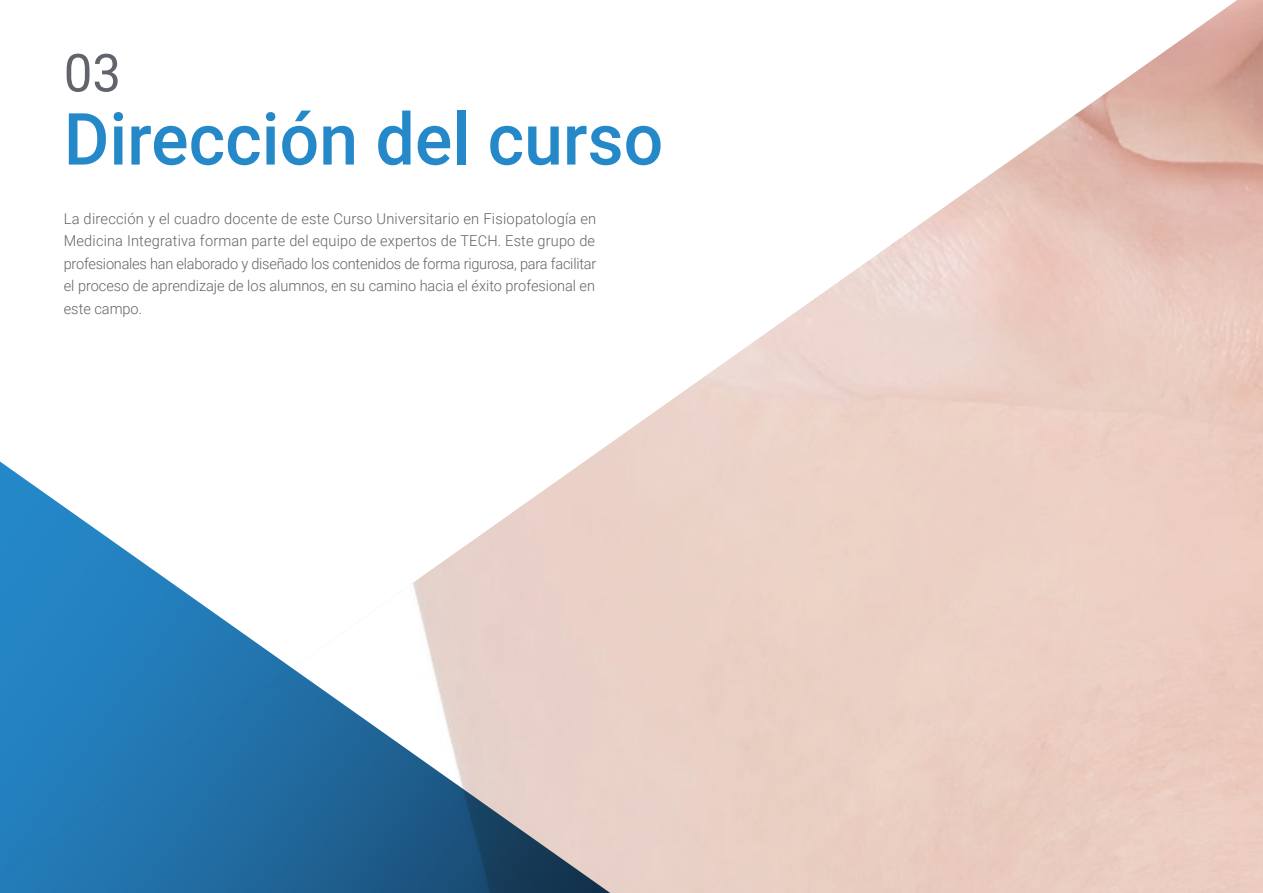
<style>
.page{position:relative;width:1263px;height:893px;background:#fff}
.page>*{position:absolute;margin:0;border:0;box-sizing:border-box;transform-origin:0 0}
.t1{font:500 72px "Roboto";color:#2488c9}
.t2{font:52.5px "Roboto";color:#61646a}
.t3{font:300 15px/22.5px "Roboto";color:#61646a;text-align:justify}
</style>
<div class="page">
<svg style="left:0;top:446px;width:640px;height:447px"></svg>
<h2 class="t2" style="left:64px;top:36px;width:59px">03</h2>
<h1 class="t1" style="left:64px;top:89px;width:601px">Dirección del curso</h1>
<p class="t3" style="left:64px;top:207px;width:534px">La dirección y el cuadro docente de este Curso Universitario en Fisiopatología en Medicina Integrativa forman parte del equipo de expertos de TECH. Este grupo de profesionales han elaborado y diseñado los contenidos de forma rigurosa, para facilitar el proceso de aprendizaje de los alumnos, en su camino hacia el éxito profesional en este campo.</p>
</div>
